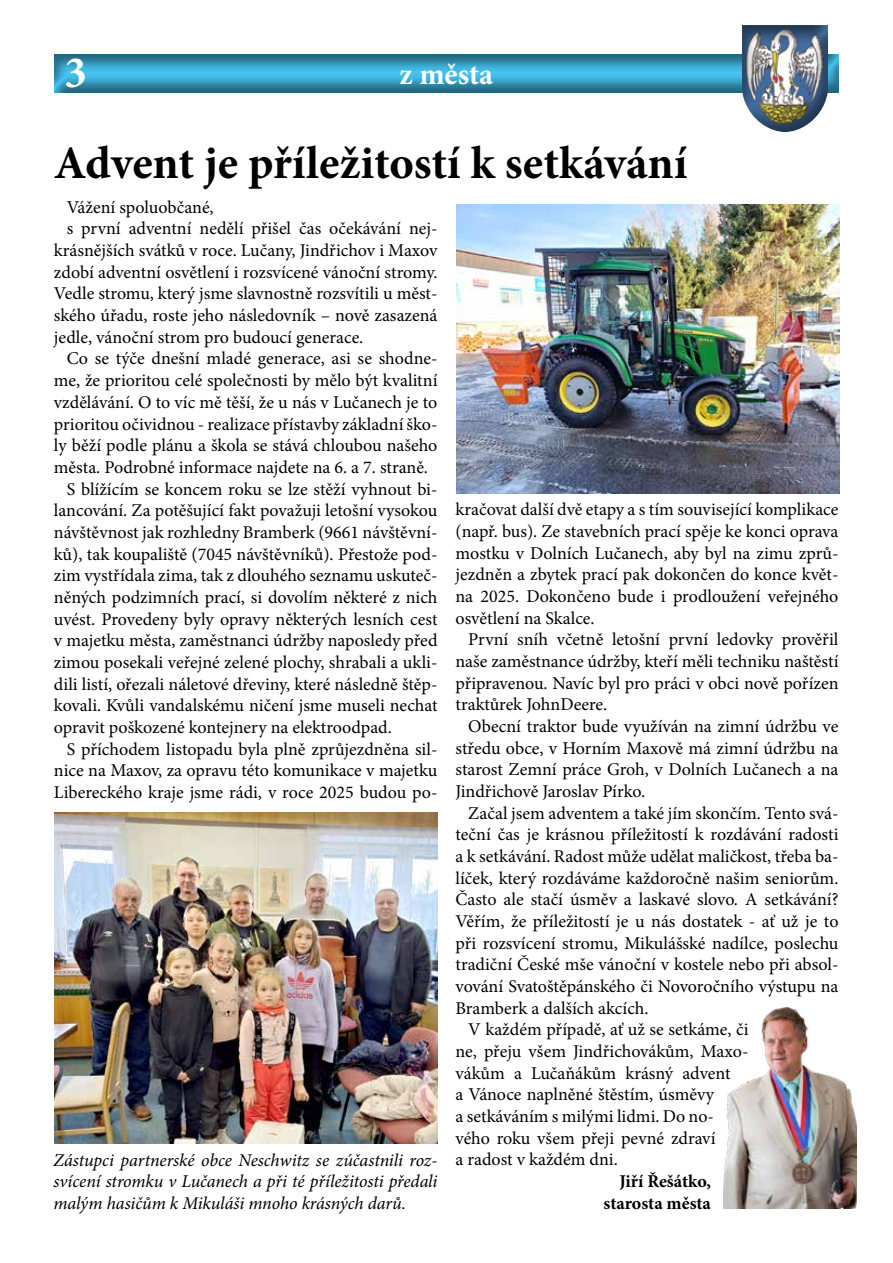
<style>
.page{position:relative;width:893px;height:1263px;background:#fff}
.page>*{position:absolute;margin:0;border:0;box-sizing:border-box;transform-origin:0 0}
.t1{font:700 46.5px "Minion Pro";color:#000}
.t2{font:700 45px "Minion Pro";color:#fff}
.t3{font:700 30px "Minion Pro";color:#fff}
.t4{font:18px/21.6px "Minion Pro";color:#000;text-align:justify}
.t5{font:italic 18px/21.6px "Minion Pro";letter-spacing:-.01em;color:#000;text-align:justify}
.t6{font:700 18px/21.6px "Minion Pro";color:#000;text-align:right}
</style>
<div class="page">
<div style="left:42px;top:46px;width:798px;height:48px;background:#000;opacity:.5"></div>
<div style="left:741px;top:25px;width:88px;height:108px;background:#000;opacity:.5"></div>
<img style="left:723px;top:1007px;width:133px;height:201px">
<img style="left:456px;top:204px;width:384px;height:289px">
<img style="left:54px;top:812px;width:383px;height:331px">
<h2 class="t2" style="left:65px;top:41px;width:24px">3</h2>
<h3 class="t3" style="left:399px;top:53px;width:95px">z města</h3>
<h1 class="t1" style="left:54px;top:131px;width:635px">Advent je příležitostí k setkávání</h1>
<p class="t4" style="left:67px;top:196px;width:149px">Vážení spoluobčané,</p>
<p class="t4" style="left:67px;top:218px;width:372px">s první adventní nedělí přišel čas očekávání nej-</p>
<p class="t4" style="left:54px;top:240px;width:385px">krásnějších svátků v roce. Lučany, Jindřichov i Maxov</p>
<p class="t4" style="left:54px;top:261px;width:385px">zdobí adventní osvětlení i rozsvícené vánoční stromy.</p>
<p class="t4" style="left:54px;top:283px;width:385px">Vedle stromu, který jsme slavnostně rozsvítili u měst-</p>
<p class="t4" style="left:54px;top:305px;width:385px">ského úřadu, roste jeho následovník – nově zasazená</p>
<p class="t4" style="left:54px;top:326px;width:311px">jedle, vánoční strom pro budoucí generace.</p>
<p class="t4" style="left:67px;top:348px;width:372px">Co se týče dnešní mladé generace, asi se shodne-</p>
<p class="t4" style="left:54px;top:370px;width:385px">me, že prioritou celé společnosti by mělo být kvalitní</p>
<p class="t4" style="left:54px;top:391px;width:385px">vzdělávání. O to víc mě těší, že u nás v Lučanech je to</p>
<p class="t4" style="left:54px;top:413px;width:385px">prioritou očividnou - realizace přístavby základní ško-</p>
<p class="t4" style="left:54px;top:435px;width:385px">ly běží podle plánu a škola se stává chloubou našeho</p>
<p class="t4" style="left:54px;top:456px;width:376px">města. Podrobné informace najdete na 6. a 7. straně.</p>
<p class="t4" style="left:67px;top:478px;width:372px">S blížícím se koncem roku se lze stěží vyhnout bi-</p>
<p class="t4" style="left:54px;top:500px;width:385px">lancování. Za potěšující fakt považuji letošní vysokou</p>
<p class="t4" style="left:54px;top:521px;width:385px">návštěvnost jak rozhledny Bramberk (9661 návštěvní-</p>
<p class="t4" style="left:54px;top:543px;width:385px">ků), tak koupaliště (7045 návštěvníků). Přestože pod-</p>
<p class="t4" style="left:54px;top:565px;width:385px">zim vystřídala zima, tak z dlouhého seznamu uskuteč-</p>
<p class="t4" style="left:54px;top:586px;width:385px">něných podzimních prací, si dovolím některé z nich</p>
<p class="t4" style="left:54px;top:608px;width:385px">uvést. Provedeny byly opravy některých lesních cest</p>
<p class="t4" style="left:54px;top:630px;width:385px">v majetku města, zaměstnanci údržby naposledy před</p>
<p class="t4" style="left:54px;top:651px;width:385px">zimou posekali veřejné zelené plochy, shrabali a ukli-</p>
<p class="t4" style="left:54px;top:673px;width:385px">dili listí, ořezali náletové dřeviny, které následně štěp-</p>
<p class="t4" style="left:54px;top:695px;width:385px">kovali. Kvůli vandalskému ničení jsme museli nechat</p>
<p class="t4" style="left:54px;top:716px;width:339px">opravit poškozené kontejnery na elektroodpad.</p>
<p class="t4" style="left:67px;top:738px;width:372px">S příchodem listopadu byla plně zprůjezdněna sil-</p>
<p class="t4" style="left:54px;top:760px;width:385px">nice na Maxov, za opravu této komunikace v majetku</p>
<p class="t4" style="left:54px;top:781px;width:385px">Libereckého kraje jsme rádi, v roce 2025 budou po-</p>
<p class="t4" style="left:455px;top:499px;width:385px">kračovat další dvě etapy a s tím související komplikace (např. bus). Ze stavebních prací spěje ke konci oprava mostku v Dolních Lučanech, aby byl na zimu zprů&shy;jezdněn a zbytek prací pak dokončen do konce květ&shy;na 2025. Dokončeno bude i prodloužení veřejného osvětlení na Skalce.</p>
<p class="t4" style="left:455px;top:629px;width:385px;text-indent:13px">První sníh včetně letošní první ledovky prověřil naše zaměstnance údržby, kteří měli techniku naštěstí připravenou. Navíc byl pro práci v obci nově pořízen traktůrek JohnDeere.</p>
<p class="t4" style="left:455px;top:715px;width:385px;text-indent:13px">Obecní traktor bude využíván na zimní údržbu ve středu obce, v Horním Maxově má zimní údržbu na starost Zemní práce Groh, v Dolních Lučanech a na Jindřichově Jaroslav Pírko.</p>
<p class="t4" style="left:468px;top:802px;width:372px">Začal jsem adventem a také jím skončím. Tento svá-</p>
<p class="t4" style="left:455px;top:824px;width:385px">teční čas je krásnou příležitostí k rozdávání radosti</p>
<p class="t4" style="left:455px;top:845px;width:385px">a k setkávání. Radost může udělat maličkost, třeba ba-</p>
<p class="t4" style="left:455px;top:867px;width:384px">líček, který rozdáváme každoročně našim seniorům.</p>
<p class="t4" style="left:455px;top:889px;width:385px">Často ale stačí úsměv a laskavé slovo. A setkávání?</p>
<p class="t4" style="left:455px;top:910px;width:385px">Věřím, že příležitostí je u nás dostatek - ať už je to</p>
<p class="t4" style="left:455px;top:932px;width:384px">při rozsvícení stromu, Mikulášské nadílce, poslechu</p>
<p class="t4" style="left:455px;top:954px;width:384px">tradiční České mše vánoční v kostele nebo při absol-</p>
<p class="t4" style="left:455px;top:975px;width:384px">vování Svatoštěpánského či Novoročního výstupu na</p>
<p class="t4" style="left:455px;top:997px;width:195px">Bramberk a dalších akcích.</p>
<p class="t4" style="left:468px;top:1019px;width:282px">V každém případě, ať už se setkáme, či</p>
<p class="t4" style="left:455px;top:1041px;width:294px">ne, přeju všem Jindřichovákům, Maxo-</p>
<p class="t4" style="left:455px;top:1062px;width:277px">vákům a Lučaňákům krásný advent</p>
<p class="t4" style="left:455px;top:1084px;width:260px">a Vánoce naplněné štěstím, úsměvy</p>
<p class="t4" style="left:455px;top:1106px;width:260px">a setkáváním s milými lidmi. Do no-</p>
<p class="t4" style="left:455px;top:1127px;width:262px">vého roku všem přeji pevné zdraví</p>
<p class="t4" style="left:455px;top:1149px;width:164px">a radost v každém dni.</p>
<p class="t6" style="left:604px;top:1170px;width:109px">Jiří Řešátko, starosta města</p>
<p class="t5" style="left:53px;top:1149px;width:386px">Zástupci partnerské obce Neschwitz se zúčastnili roz&shy;svícení stromku v Lučanech a při té příležitosti předali malým hasičům k Mikuláši mnoho krásných darů.</p>
</div>
